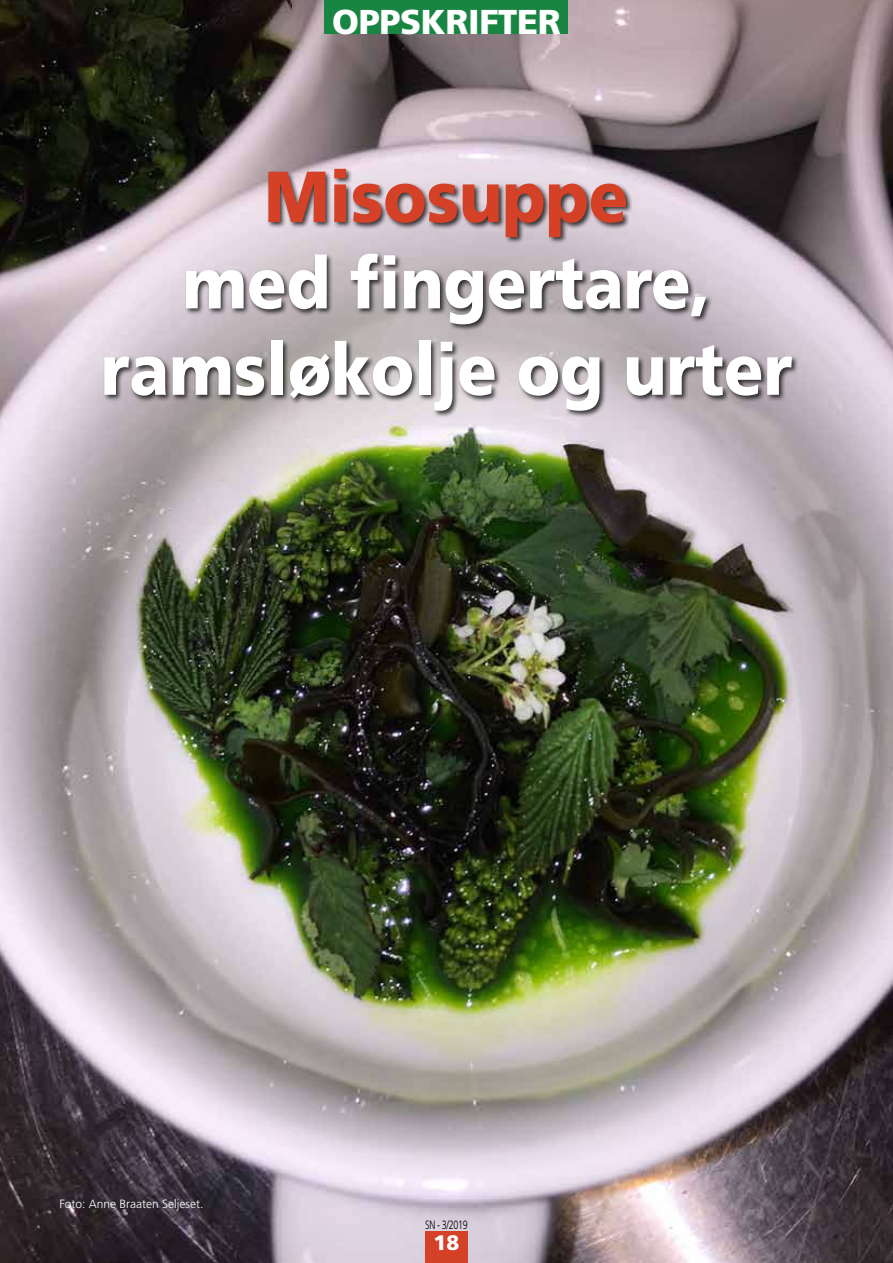
<style>
.page{position:relative;width:893px;height:1263px;background:#fff}
.page>*{position:absolute;margin:0;border:0;box-sizing:border-box;transform-origin:0 0}
.t1{font:900 72px/86.4px "Frutiger LT Std";color:#fff;text-align:center;scale:.9 1}
.t2{font:900 72px "Frutiger LT Std";color:#d44127;scale:.9 1}
.t3{font:900 34.5px "Frutiger LT Std";letter-spacing:-.01em;color:#fff}
.t4{font:900 21px "Frutiger LT Std";color:#fff}
.t5{font:300 12px "Frutiger LT Std";color:#fff}
.t6{font:300 12px "Frutiger LT Std";letter-spacing:-.04em;color:#000;scale:.75 1}
</style>
<div class="page">
<img style="left:0;top:0;width:893px;height:1263px">
<div style="left:325px;top:0;width:243px;height:34px;background:#198543"></div>
<div style="left:103px;top:167px;width:696px;height:251px;background:#000;opacity:.75"></div>
<div style="left:425px;top:1231px;width:43px;height:32px;background:#d44127"></div>
<p class="t3" style="left:332px;top:1px;width:230px">OPPSKRIFTER</p>
<p class="t2" style="left:264px;top:153px;width:406px">Misosuppe</p>
<p class="t1" style="left:101px;top:240px;width:770px">med fingertare, ramsløkolje og urter</p>
<p class="t5" style="left:60px;top:1197px;width:146px">Foto: Anne Braaten Seljeset.</p>
<p class="t6" style="left:425px;top:1218px;width:58px">SN - 3/2019</p>
<p class="t4" style="left:434px;top:1230px;width:27px">18</p>
</div>
